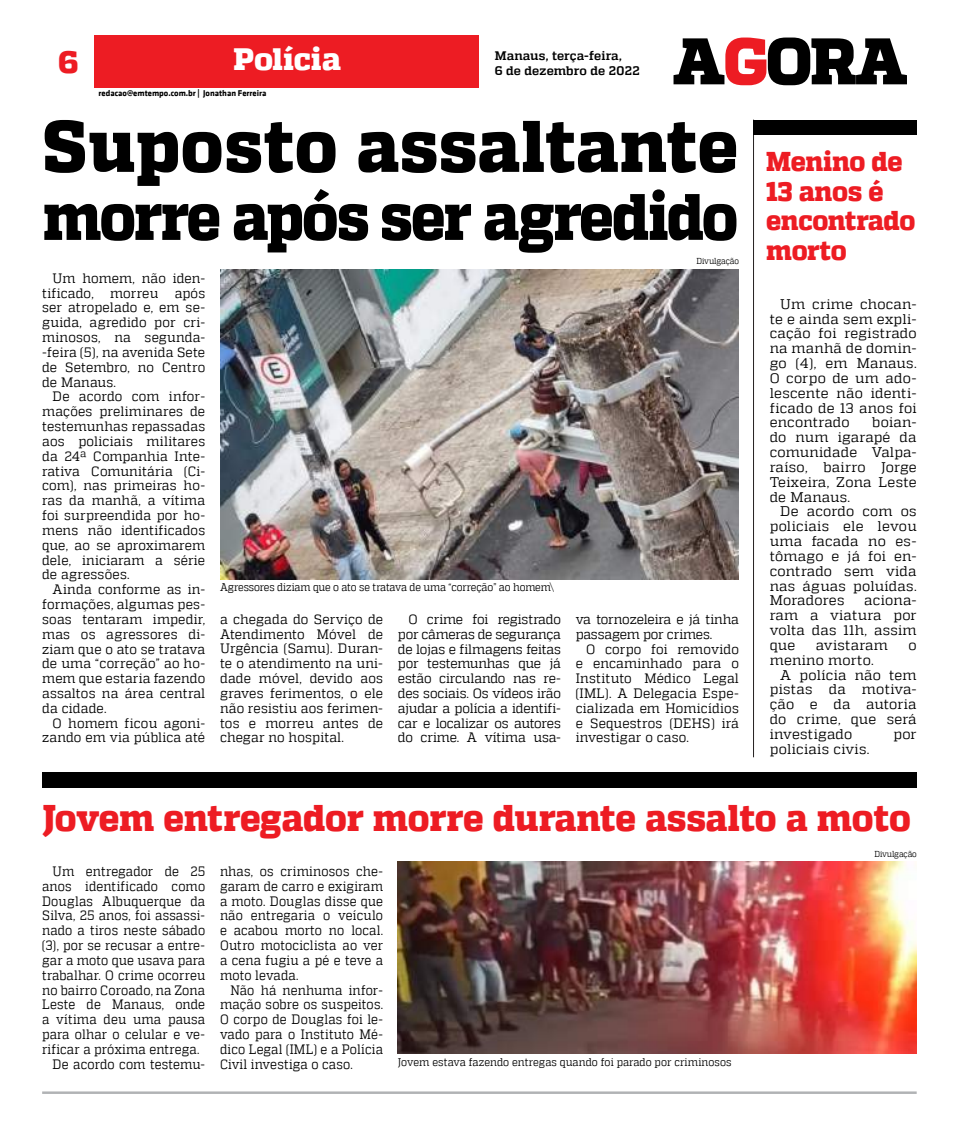
<style>
.page{position:relative;width:957px;height:1134px;background:#fff}
.page>*{position:absolute;margin:0;border:0;box-sizing:border-box;transform-origin:0 0}
.t1{font:800 72.88px "MW Quadon";letter-spacing:.005em;color:#000;scale:.95 1}
.t2{font:800 65.5px "MW Quadon";letter-spacing:-.03em;color:#000;scale:.9 1}
.t3{font:800 37.12px "MW Quadon";letter-spacing:-.01em;color:#ed1c23;scale:.95 1}
.t4{font:800 30.88px "MW Quadon";color:#fff}
.t5{font:800 30.88px "MW Quadon";color:#ed1c23}
.t6{font:800 27.12px/29.6px "MW Quadon";letter-spacing:-.015em;color:#ed1c23;scale:.95 1}
.t7{font:14px/14.9px "MW Quadon";letter-spacing:.015em;color:#000;text-align:justify}
.t8{font:13.62px/14.9px "MW Quadon";letter-spacing:.01em;color:#000;text-align:justify;scale:.95 1}
.t9{font:13.62px/14.9px "MW Quadon";letter-spacing:.01em;color:#000;text-align:justify;scale:.9 1}
.t10{font:13.62px/14.9px "MW Quadon";letter-spacing:-.015em;color:#000;scale:.95 1}
.t11{font:700 12.38px "MW Quadon";letter-spacing:.005em;color:#000}
.t12{font:11.12px "MW Quadon";letter-spacing:-.005em;color:#000;scale:.9 1}
.t13{font:11.12px "MW Quadon";letter-spacing:-.005em;color:#000;scale:.92 1}
.t14{font:700 8.62px "MW Klavika Bd";color:#000}
.t15{font:8.62px "MW Quadon";letter-spacing:-.015em;color:#000;scale:.9 1}
</style>
<div class="page">
<div style="left:95px;top:35px;width:384px;height:53px;background:#ed1c23"></div>
<svg style="left:673px;top:38px;width:234px;height:47px"></svg>
<hr style="left:42px;top:1091px;width:874px;height:3px;background:#b1b3b5">
<img style="left:220px;top:270px;width:519px;height:309px">
<div style="left:42px;top:772px;width:875px;height:15px;background:#000"></div>
<img style="left:398px;top:861px;width:518px;height:193px">
<hr style="left:753px;top:120px;width:1px;height:637px;background:#241f1f">
<div style="left:753px;top:120px;width:163px;height:14px;background:#000"></div>
<h3 class="t5" style="left:58px;top:44px;width:21px">6</h3>
<h3 class="t4" style="left:233px;top:41px;width:109px">Polícia</h3>
<p class="t14" style="left:99px;top:87px;width:169px">redacao@emtempo.com.br | Jonathan Ferreira</p>
<p class="t11" style="left:495px;top:49px;width:128px">Manaus, terça-feira,</p>
<p class="t11" style="left:495px;top:64px;width:146px">6 de dezembro de 2022</p>
<h1 class="t1" style="left:43px;top:103px;width:734px">Suposto assaltante</h1>
<h2 class="t2" style="left:43px;top:178px;width:774px">morre após ser agredido</h2>
<p class="t8" style="left:42px;top:270px;width:173px;text-indent:10px">Um homem, não iden&shy;tificado, morreu após ser atropelado e, em se&shy;guida, agredido por cri&shy;minosos, na segunda--feira (5), na avenida Sete de Setembro, no Centro de Manaus.</p>
<p class="t8" style="left:42px;top:389px;width:173px;text-indent:10px">De acordo com infor&shy;mações preliminares de testemunhas repassadas aos policiais militares da 24ª Companhia Inte&shy;rativa Comunitária (Ci&shy;com), nas primeiras ho&shy;ras da manhã, a vítima foi surpreendida por ho&shy;mens não identificados que, ao se aproximarem dele, iniciaram a série de agressões.</p>
<p class="t8" style="left:42px;top:582px;width:173px;text-indent:10px">Ainda conforme as in&shy;formações, algumas pes&shy;soas tentaram impedir, mas os agressores di&shy;ziam que o ato se tratava de uma “correção” ao ho&shy;mem que estaria fazendo assaltos na área central da cidade.</p>
<p class="t8" style="left:42px;top:715px;width:173px;text-align:right">O homem ficou agoni&shy;zando em via pública até</p>
<p class="t12" style="left:220px;top:581px;width:372px">Agressores diziam que o ato se tratava de uma “correção” ao homem\</p>
<p class="t15" style="left:696px;top:256px;width:49px">Divulgação</p>
<p class="t8" style="left:220px;top:611px;width:173px">a chegada do Serviço de Atendimento Móvel de Urgência (Samu). Duran&shy;te o atendimento na uni&shy;dade móvel, devido aos graves ferimentos, o ele não resistiu aos ferimen&shy;tos e morreu antes de chegar no hospital.</p>
<p class="t8" style="left:398px;top:612px;width:173px;text-indent:10px">O crime foi registrado por câmeras de segurança de lojas e filmagens feitas por testemunhas que já estão circulando nas re&shy;des sociais. Os vídeos irão ajudar a polícia a identifi&shy;car e localizar os autores do crime. A vítima usa-</p>
<p class="t10" style="left:575px;top:612px;width:173px">va tornozeleira e já tinha passagem por crimes.</p>
<p class="t8" style="left:575px;top:641px;width:173px;text-indent:10px">O corpo foi removido e encaminhado para o Instituto Médico Legal (IML). A Delegacia Espe&shy;cializada em Homicídios e Sequestros (DEHS) irá investigar o caso.</p>
<h3 class="t6" style="left:766px;top:147px;width:158px">Menino de<br>13 anos é encontrado morto</h3>
<p class="t7" style="left:770px;top:296px;width:148px;text-indent:10px">Um crime chocan&shy;te e ainda sem expli&shy;cação foi registrado na manhã de domin&shy;go (4), em Manaus.<br>O corpo de um ado&shy;lescente não identi&shy;ficado de 13 anos foi encontrado</p>
<p class="t7" style="left:770px;top:415px;width:148px;text-indent:102px">boian&shy;do num igarapé da comunidade Valpa&shy;raíso, bairro Jorge Teixeira, Zona Leste de Manaus.</p>
<p class="t7" style="left:770px;top:504px;width:148px;text-indent:10px">De acordo com os policiais ele levou uma facada no es&shy;tômago e já foi en&shy;contrado sem vida nas águas poluídas.<br>Moradores</p>
<p class="t7" style="left:770px;top:593px;width:148px;text-indent:95px">aciona&shy;ram a viatura por volta das 11h, assim que</p>
<p class="t7" style="left:816px;top:637px;width:73px">avistaram</p>
<p class="t7" style="left:908px;top:637px;width:10px">o</p>
<p class="t7" style="left:770px;top:652px;width:106px">menino morto.</p>
<p class="t7" style="left:780px;top:667px;width:138px">A polícia não tem</p>
<p class="t7" style="left:770px;top:682px;width:148px">pistas da motiva-</p>
<p class="t7" style="left:770px;top:697px;width:148px">ção e da autoria</p>
<p class="t7" style="left:770px;top:712px;width:148px">do crime, que será</p>
<p class="t7" style="left:770px;top:726px;width:84px">investigado</p>
<p class="t7" style="left:893px;top:726px;width:25px">por</p>
<p class="t7" style="left:770px;top:741px;width:101px">policiais civis.</p>
<h3 class="t3" style="left:42px;top:796px;width:916px">Jovem entregador morre durante assalto a moto</h3>
<p class="t9" style="left:53px;top:864px;width:171px">Um entregador de 25</p>
<p class="t9" style="left:42px;top:878px;width:183px">anos identificado como</p>
<p class="t9" style="left:42px;top:893px;width:183px">Douglas Albuquerque da</p>
<p class="t9" style="left:42px;top:908px;width:183px">Silva, 25 anos, foi assassi-</p>
<p class="t9" style="left:42px;top:923px;width:183px">nado a tiros neste sábado</p>
<p class="t9" style="left:42px;top:938px;width:183px">(3), por se recusar a entre-</p>
<p class="t9" style="left:42px;top:953px;width:183px">gar a moto que usava para</p>
<p class="t9" style="left:42px;top:967px;width:183px">trabalhar. O crime ocorreu</p>
<p class="t9" style="left:42px;top:982px;width:183px">no bairro Coroado, na Zona</p>
<p class="t9" style="left:42px;top:997px;width:183px">Leste de Manaus, onde</p>
<p class="t9" style="left:42px;top:1012px;width:183px">a vítima deu uma pausa</p>
<p class="t9" style="left:42px;top:1027px;width:183px">para olhar o celular e ve-</p>
<p class="t9" style="left:42px;top:1041px;width:176px">rificar a próxima entrega.</p>
<p class="t9" style="left:53px;top:1056px;width:171px">De acordo com testemu-</p>
<p class="t15" style="left:874px;top:849px;width:49px">Divulgação</p>
<p class="t9" style="left:220px;top:864px;width:183px">nhas, os criminosos che&shy;garam de carro e exigiram a moto. Douglas disse que não entregaria o veículo e acabou morto no local.<br>Outro motociclista ao ver a cena fugiu a pé e teve a moto levada.</p>
<p class="t9" style="left:220px;top:982px;width:183px;text-indent:10px">Não há nenhuma infor&shy;mação sobre os suspeitos.<br>O corpo de Douglas foi le&shy;vado para o Instituto Mé&shy;dico Legal (IML) e a Polícia Civil investiga o caso.</p>
<p class="t13" style="left:398px;top:1055px;width:364px">Jovem estava fazendo entregas quando foi parado por criminosos</p>
</div>
